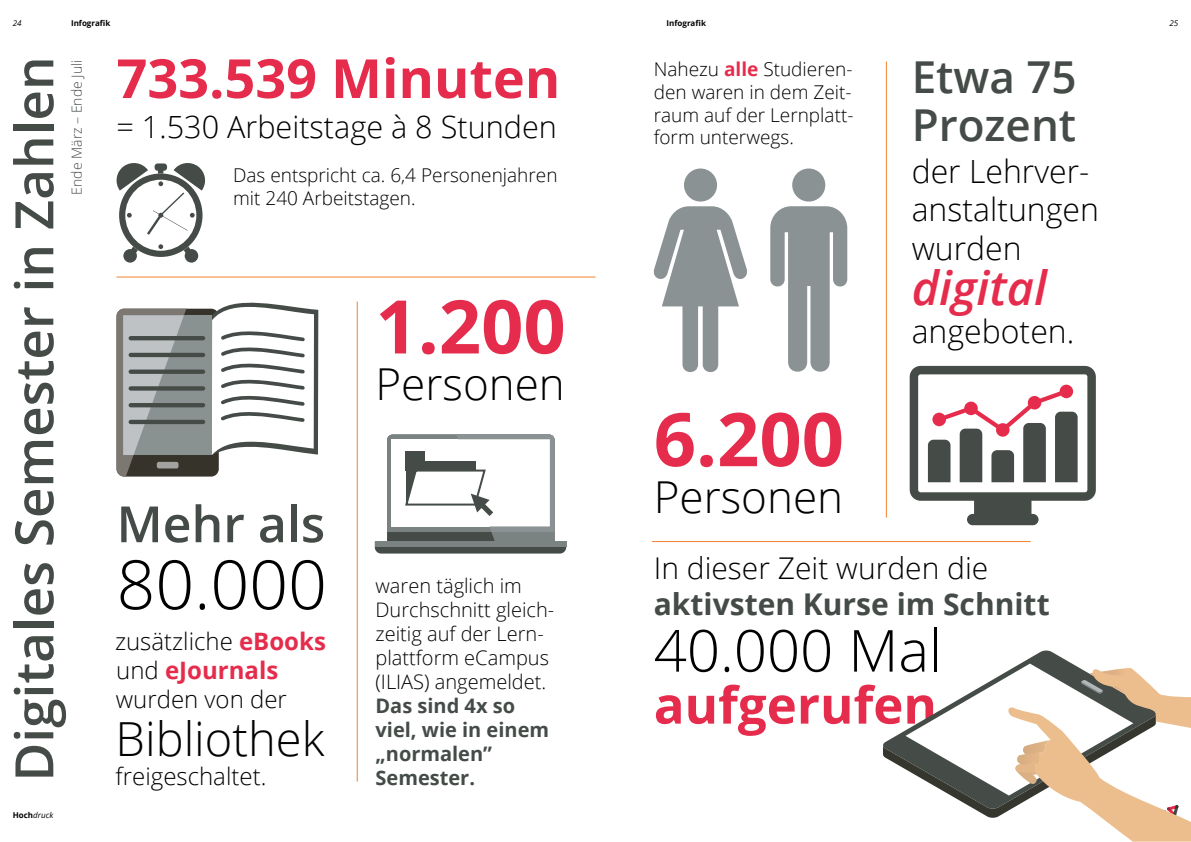
<style>
.page{position:relative;width:1191px;height:842px;background:#fff}
.page>*{position:absolute;margin:0;border:0;box-sizing:border-box;transform-origin:0 0}
.t1{font:700 74px "Open Sans";color:#e62c4c}
.t2{font:300 68px "Open Sans";color:#000}
.t3{font:300 58px "Open Sans";color:#000}
.t4{font:700 54px "Open Sans";color:#e62c4c}
.t5{font:600 53px "Open Sans";color:#454c48}
.t6{font:700 51px "Open Sans";color:#e62c4c}
.t7{font:600 50px "Open Sans";color:#454c48}
.t8{font:300 47px "Open Sans";color:#000}
.t9{font:italic 600 47px "Open Sans";color:#e62c4c}
.t10{font:300 44px "Open Sans";color:#000}
.t11{font:600 44px/48px "Open Sans";color:#454c48}
.t12{font:300 32px/38.4px "Open Sans";color:#000}
.t13{font:300 30.6px "Open Sans";color:#000}
.t14{font:700 30px "Open Sans";color:#454c48}
.t15{font:300 30px "Open Sans";color:#000}
.t16{font:300 24px/28.8px "Open Sans";color:#000}
.t17{font:300 20px/24px "Open Sans";color:#000}
.t18{font:700 20px/24px "Open Sans";color:#454c48}
.t19{font:300 19px/22.8px "Open Sans";color:#000}
.t20{font:300 14px "Open Sans";color:#454c48}
.t21{font:700 8px "Open Sans";color:#000}
.t22{font:italic 8px "Open Sans";letter-spacing:.01em;color:#000}
.s1{font-weight:700;font-style:normal}
.s2{font-weight:700;color:#e62c4c}
</style>
<div class="page">
<hr style="left:652px;top:541px;width:378px;height:1px;background:#f18230">
<hr style="left:886px;top:62px;width:1px;height:456px;background:#f18230">
<hr style="left:357px;top:302px;width:1px;height:480px;background:#f18230">
<hr style="left:117px;top:277px;width:478px;height:1px;background:#f18230">
<svg style="left:909px;top:366px;width:186px;height:159px"></svg>
<div style="left:117px;top:309px;width:102px;height:168px;background:#36332a;border-radius:8px"></div>
<div style="left:123px;top:315px;width:89px;height:140px;background:#8a9191"></div>
<svg style="left:117px;top:309px;width:69px;height:168px"></svg>
<svg style="left:212px;top:302px;width:106px;height:153px"></svg>
<hr style="left:129px;top:336px;width:76px;height:4px;background:#454c48;border-radius:2px">
<hr style="left:129px;top:353px;width:76px;height:4px;background:#454c48;border-radius:2px">
<div style="left:129px;top:369px;width:76px;height:5px;background:#454c48;border-radius:2px"></div>
<div style="left:129px;top:386px;width:76px;height:5px;background:#454c48;border-radius:2px"></div>
<hr style="left:129px;top:403px;width:76px;height:4px;background:#454c48;border-radius:2px">
<hr style="left:129px;top:420px;width:76px;height:4px;background:#454c48;border-radius:2px">
<svg style="left:123px;top:246px;width:15px;height:17px"></svg>
<svg style="left:184px;top:246px;width:14px;height:17px"></svg>
<div style="left:119px;top:173px;width:83px;height:84px;background:#454c48;border-radius:50%"></div>
<div style="left:125px;top:180px;width:71px;height:71px;background:#fff;border-radius:50%"></div>
<svg style="left:158px;top:244px;width:5px;height:5px"></svg>
<svg style="left:116px;top:163px;width:90px;height:72px"></svg>
<svg style="left:375px;top:434px;width:191px;height:120px"></svg>
<div style="left:684px;top:168px;width:33px;height:34px;background:#8b9293;border-radius:50%"></div>
<svg style="left:653px;top:206px;width:94px;height:166px"></svg>
<svg style="left:770px;top:206px;width:77px;height:166px"></svg>
<div style="left:792px;top:168px;width:33px;height:34px;background:#8b9293;border-radius:50%"></div>
<svg style="left:1020px;top:650px;width:53px;height:14px"></svg>
<svg style="left:883px;top:664px;width:308px;height:178px"></svg>
<p class="t21" style="left:71px;top:17px;width:41px">Infografik</p>
<p class="t21" style="left:666px;top:17px;width:41px">Infografik</p>
<p class="t22" style="left:13px;top:17px;width:10px">24</p>
<p class="t22" style="left:1169px;top:17px;width:10px">25</p>
<h3 class="t5" style="left:-2px;top:782px;width:727px;rotate:-90deg">Digitales Semester in Zahlen</h3>
<p class="t20" style="left:67px;top:195px;width:137px;rotate:-90deg">Ende März – Ende Juli</p>
<p class="t22" style="left:13px;top:809px;width:42px"><span class="s1">Hoch</span>druck</p>
<h3 class="t4" style="left:117px;top:40px;width:445px">733.539 Minuten</h3>
<h3 class="t13" style="left:117px;top:106px;width:442px">= 1.530 Arbeitstage à 8 Stunden</h3>
<p class="t19" style="left:233px;top:163px;width:326px">Das entspricht ca. 6,4 Personenjahren mit 240 Arbeitstagen.</p>
<h3 class="t7" style="left:117px;top:490px;width:210px">Mehr als</h3>
<h2 class="t2" style="left:117px;top:538px;width:212px">80.000</h2>
<p class="t16" style="left:115px;top:627px;width:212px">zusätzliche <span class="s2">eBooks </span>und <span class="s2">eJournals </span>wurden von der</p>
<h3 class="t8" style="left:116px;top:707px;width:210px">Bibliothek</h3>
<p class="t16" style="left:116px;top:761px;width:152px">freigeschaltet.</p>
<h1 class="t1" style="left:375px;top:274px;width:192px">1.200</h1>
<h3 class="t10" style="left:375px;top:354px;width:191px">Personen</h3>
<p class="t17" style="left:375px;top:573px;width:180px">waren täglich im<br>Durchschnitt gleich&shy;zeitig auf der Lern&shy;plattform eCampus (ILIAS) angemeldet.</p>
<p class="t18" style="left:375px;top:693px;width:175px">Das sind 4x so viel, wie in einem „normalen”<br>Semester.</p>
<p class="t19" style="left:654px;top:57px;width:201px;text-align:justify">Nahezu <span class="s2">alle</span> Studieren&shy;den waren in dem Zeit&shy;raum auf der Lernplatt&shy;form unterwegs.</p>
<h1 class="t1" style="left:654px;top:387px;width:192px">6.200</h1>
<h3 class="t10" style="left:654px;top:467px;width:191px">Personen</h3>
<h3 class="t11" style="left:911px;top:52px;width:166px">Etwa 75<br>Prozent</h3>
<h3 class="t12" style="left:911px;top:151px;width:189px">der Lehrver&shy;anstaltungen wurden</h3>
<h3 class="t9" style="left:911px;top:255px;width:137px">digital</h3>
<h3 class="t12" style="left:911px;top:311px;width:164px">angeboten.</h3>
<h3 class="t15" style="left:654px;top:547px;width:336px">In dieser Zeit wurden die</h3>
<h3 class="t14" style="left:654px;top:582px;width:397px">aktivsten Kurse im Schnitt</h3>
<h3 class="t3" style="left:654px;top:611px;width:290px">40.000 Mal</h3>
<h3 class="t6" style="left:654px;top:669px;width:285px">aufgerufen</h3>
</div>
